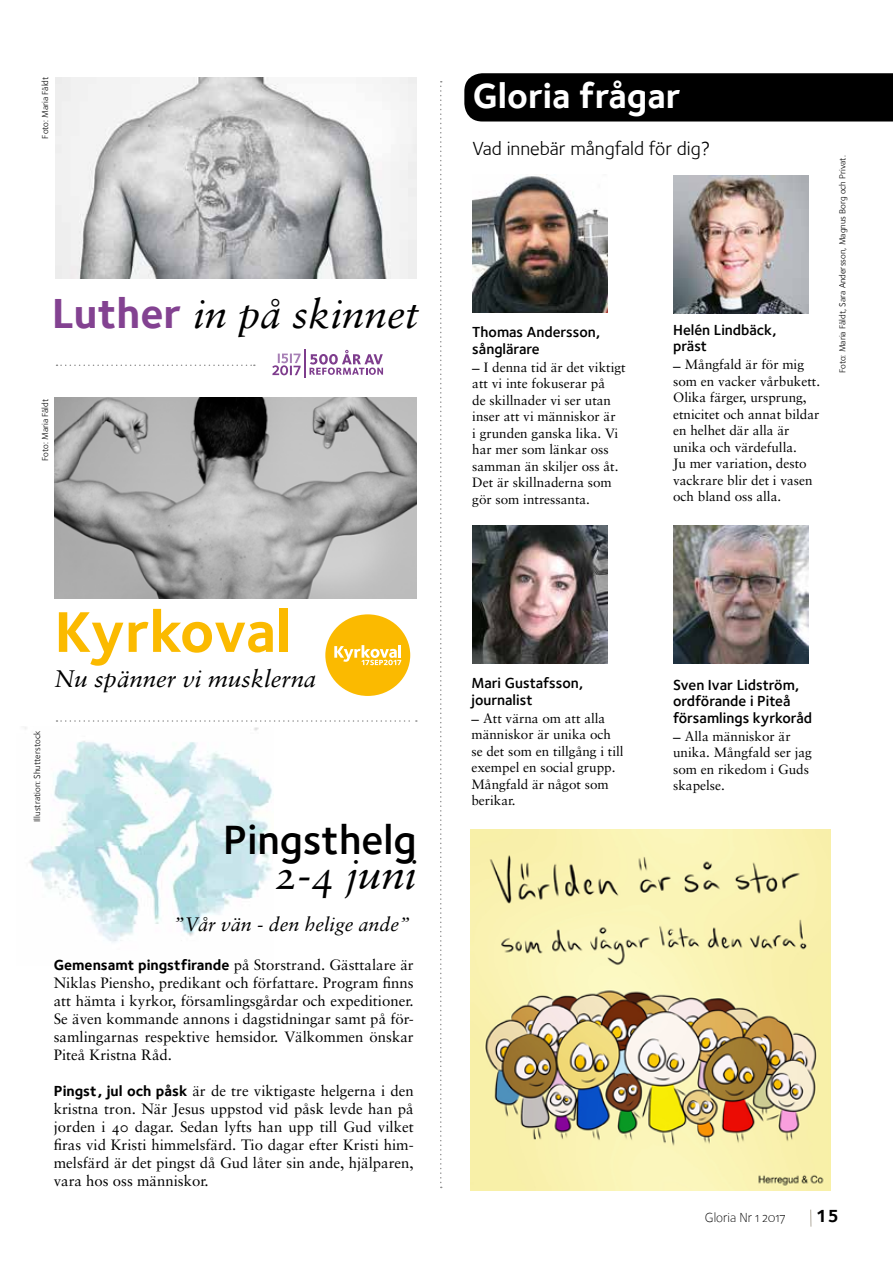
<style>
.page{position:relative;width:893px;height:1263px;background:#fff}
.page>*{position:absolute;margin:0;border:0;box-sizing:border-box;transform-origin:0 0}
.t1{font:700 59.4px "Foundry Sterling";color:#fbba00}
.t2{font:600 42px "Foundry Sterling";color:#000}
.t3{font:42px "Sabon Italic Os F";color:#000}
.t4{font:40.5px "Sabon Italic Os F";color:#000}
.t5{font:700 36px "Foundry Sterling";color:#fff}
.t6{font:24px "Sabon Italic Os F";color:#000}
.t7{font:19.5px "Foundry Sterling";color:#000}
.t8{font:19.5px "Sabon Italic Os F";color:#000}
.t9{font:700 18px "Foundry Sterling";color:#000}
.t10{font:15px/18px "Sabon Roman Os F";color:#000;text-align:justify}
.t11{font:600 15px/16.5px "Foundry Sterling";color:#000}
.t12{font:13.5px/16.5px "Sabon Roman Os F";color:#000}
.t13{font:13.5px "Foundry Sterling Light OSF";color:#000}
.t14{font:9px "Foundry Sterling";color:#000}
.s1{font-family:"Foundry Sterling";font-weight:700;font-size:43.2px;color:#834291}
.s2{font-family:"Foundry Sterling";font-weight:700}
.s3{font-family:"Sabon LT";font-size:15px}
</style>
<div class="page">
<img style="left:25px;top:727px;width:247px;height:216px">
<svg style="left:810px;top:1209px;width:1px;height:17px"></svg>
<img style="left:472px;top:176px;width:135px;height:137px">
<div style="left:464px;top:73px;width:429px;height:49px;background:#000"></div>
<svg style="left:440px;top:81px;width:2px;height:1107px"></svg>
<img style="left:471px;top:830px;width:360px;height:360px">
<svg style="left:57px;top:720px;width:360px;height:2px"></svg>
<img style="left:55px;top:397px;width:362px;height:201px">
<div style="left:325px;top:614px;width:85px;height:82px;background:#fbba00;border-radius:50%"></div>
<svg style="left:334px;top:645px;width:67px;height:20px"></svg>
<img style="left:55px;top:77px;width:362px;height:201px">
<svg style="left:272px;top:350px;width:111px;height:28px"></svg>
<div style="left:53px;top:361px;width:205px;height:8px;background:#000;opacity:.06"></div>
<svg style="left:57px;top:365px;width:198px;height:1px"></svg>
<img style="left:673px;top:176px;width:135px;height:138px">
<img style="left:472px;top:526px;width:135px;height:138px">
<img style="left:673px;top:526px;width:135px;height:138px">
<p class="t14" style="left:40px;top:139px;width:63px;rotate:-90deg">Foto: Maria Fäldt</p>
<h3 class="t4" style="left:52px;top:290px;width:368px"><span class="s1">Luther</span> in på skinnet</h3>
<p class="t14" style="left:40px;top:461px;width:63px;rotate:-90deg">Foto: Maria Fäldt</p>
<h1 class="t1" style="left:55px;top:596px;width:238px">Kyrkoval</h1>
<h3 class="t6" style="left:55px;top:665px;width:263px">Nu spänner vi musklerna</h3>
<p class="t14" style="left:32px;top:822px;width:92px;rotate:-90deg">Illustration: Shutterstock</p>
<h2 class="t2" style="left:223px;top:815px;width:195px">Pingsthelg</h2>
<h2 class="t3" style="left:274px;top:850px;width:144px">2-4 juni</h2>
<h3 class="t8" style="left:174px;top:913px;width:238px">”Vår vän - den helige ande”</h3>
<p class="t10" style="left:54px;top:956px;width:362px"><span class="s2">Gemensamt pingstfirande</span> på Storstrand. Gästtalare är Niklas Piensho, predikant och författare. Program finns att hämta i kyrkor, församlingsgårdar och expeditioner.<br>Se även kommande annons i dagstidningar samt på för&shy;samlingarnas respektive hemsidor. Välkommen önskar Piteå Kristna Råd.</p>
<p class="t10" style="left:54px;top:1082px;width:362px"><span class="s2">Pingst, jul och påsk</span> är de tre viktigaste helgerna i den kristna tron. När Jesus uppstod vid påsk levde han på jorden i 40 dagar. Sedan lyfts han upp till Gud vilket firas vid Kristi himmelsfärd. Tio dagar efter Kristi him&shy;melsfärd är det pingst då Gud låter sin ande, hjälparen, vara hos oss människor.</p>
<h3 class="t5" style="left:473px;top:75px;width:209px">Gloria frågar</h3>
<h3 class="t7" style="left:472px;top:137px;width:240px">Vad innebär mångfald för dig?</h3>
<p class="t11" style="left:472px;top:324px;width:130px">Thomas Andersson, sånglärare</p>
<p class="t12" style="left:472px;top:359px;width:155px"><span class="s3">–</span> I denna tid är det viktigt att vi inte fokuserar på<br>de skillnader vi ser utan inser att vi människor är<br>i grunden ganska lika. Vi har mer som länkar oss samman än skiljer oss åt.<br>Det är skillnaderna som gör som intressanta.</p>
<p class="t11" style="left:673px;top:321px;width:105px">Helén Lindbäck, präst</p>
<p class="t12" style="left:673px;top:356px;width:149px"><span class="s3">–</span> Mångfald är för mig som en vacker vårbukett.<br>Olika färger, ursprung, etnicitet och annat bildar en helhet där alla är unika och värdefulla.<br>Ju mer variation, desto vackrare blir det i vasen och bland oss alla.</p>
<p class="t14" style="left:837px;top:373px;width:220px;rotate:-90deg">Foto: Maria Fäldt, Sara Andersson, Magnus Borg och Privat.</p>
<p class="t11" style="left:471px;top:675px;width:113px">Mari Gustafsson, journalist</p>
<p class="t12" style="left:471px;top:709px;width:154px"><span class="s3">–</span> Att värna om att alla människor är unika och se det som en tillgång i till exempel en social grupp.<br>Mångfald är något som berikar.</p>
<p class="t11" style="left:673px;top:676px;width:140px">Sven Ivar Lidström, ordförande i Piteå församlings kyrkoråd</p>
<p class="t12" style="left:673px;top:727px;width:140px"><span class="s3">–</span> Alla människor är unika. Mångfald ser jag som en rikedom i Guds skapelse.</p>
<p class="t13" style="left:705px;top:1210px;width:82px">Gloria Nr 1 2017</p>
<h3 class="t9" style="left:816px;top:1205px;width:25px">15</h3>
</div>
